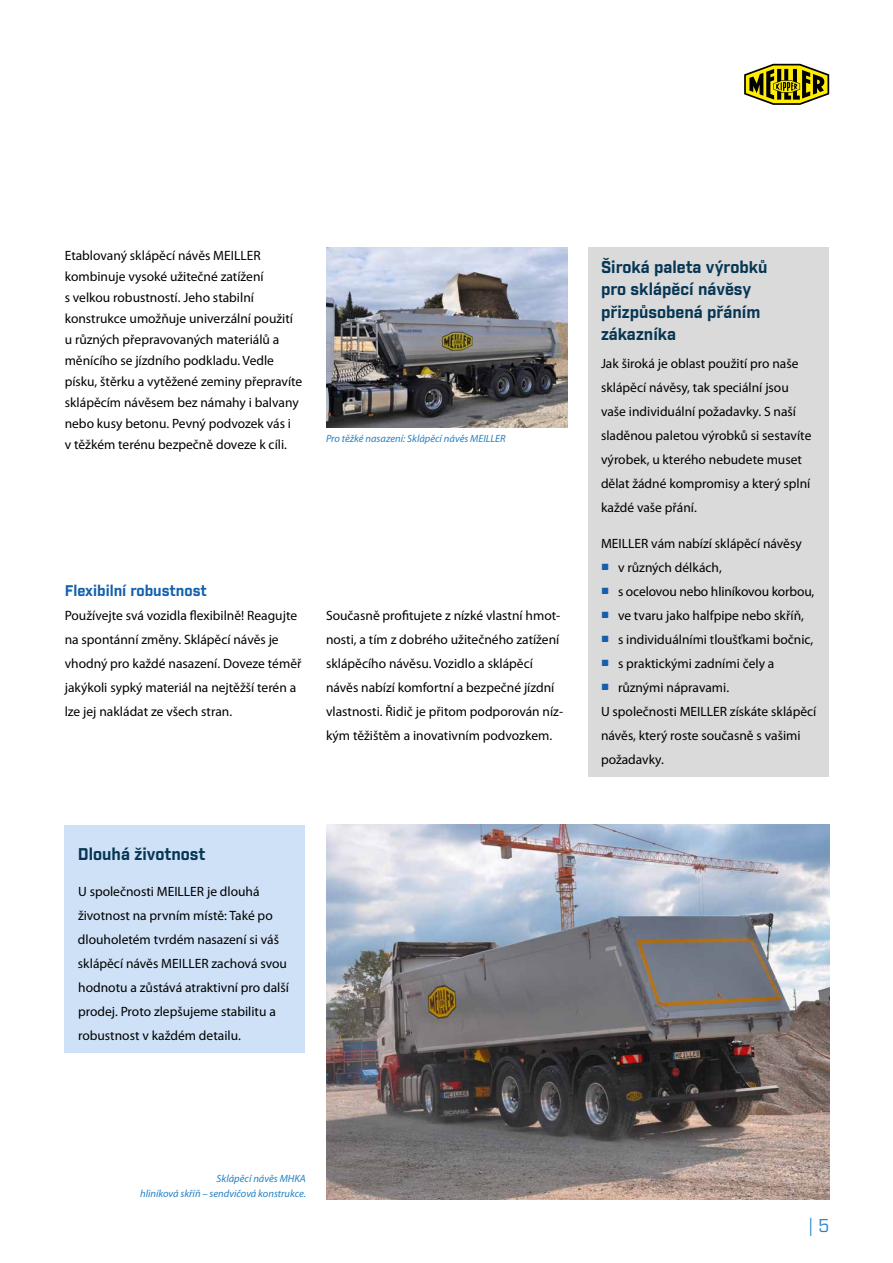
<style>
.page{position:relative;width:893px;height:1263px;background:#fff}
.page>*{position:absolute;margin:0;border:0;box-sizing:border-box;transform-origin:0 0}
.t1{font:18px "Industry";color:#2281c4}
.t2{font:700 16.5px/22.5px "Industry";color:#073655}
.t3{font:700 15px "Industry";color:#1560ab}
.t4{font:13.5px/24px "Myriad Pro";color:#000}
.t5{font:italic 10.5px/15px "Myriad Pro";color:#2281c4;text-align:right}
.s1{font-family:"Arial";color:#1560ab}
</style>
<div class="page">
<img style="left:326px;top:825px;width:503px;height:374px">
<img style="left:327px;top:247px;width:241px;height:180px">
<div style="left:65px;top:825px;width:240px;height:227px;background:#cee1f6"></div>
<div style="left:588px;top:247px;width:241px;height:529px;background:#dadada"></div>
<svg style="left:744px;top:64px;width:85px;height:41px"></svg>
<p class="t4" style="left:65px;top:244px;width:239px;line-height:21px">Etablovaný sklápěcí návěs MEILLER kombinuje vysoké užitečné zatížení<br>s velkou robustností. Jeho stabilní konstrukce umožňuje univerzální použití u různých přepravovaných materiálů a měnícího se jízdního podkladu. Vedle písku, štěrku a vytěžené zeminy přepravíte sklápěcím návěsem bez námahy i balvany nebo kusy betonu. Pevný podvozek vás i<br>v těžkém terénu bezpečně doveze k cíli.</p>
<p class="t5" style="left:326px;top:431px;width:181px">Pro těžké nasazení: Sklápěcí návěs MEILLER</p>
<p class="t3" style="left:65px;top:581px;width:144px">Flexibilní robustnost</p>
<p class="t4" style="left:65px;top:603px;width:238px">Používejte svá vozidla flexibilně! Reagujte na spontánní změny. Sklápěcí návěs je vhodný pro každé nasazení. Doveze téměř jakýkoli sypký materiál na nejtěžší terén a lze jej nakládat ze všech stran.</p>
<p class="t4" style="left:326px;top:603px;width:239px">Současně profitujete z nízké vlastní hmot&shy;nosti, a tím z dobrého užitečného zatížení sklápěcího návěsu. Vozidlo a sklápěcí návěs nabízí komfortní a bezpečné jízdní vlastnosti. Řidič je přitom podporován níz&shy;kým těžištěm a inovativním podvozkem.</p>
<p class="t2" style="left:78px;top:843px;width:129px">Dlouhá životnost</p>
<p class="t4" style="left:78px;top:879px;width:212px">U společnosti MEILLER je dlouhá životnost na prvním místě: Také po dlouholetém tvrdém nasazení si váš sklápěcí návěs MEILLER zachová svou hodnotu a zůstává atraktivní pro další prodej. Proto zlepšujeme stabilitu a robustnost v každém detailu.</p>
<p class="t2" style="left:601px;top:257px;width:168px">Široká paleta výrobků pro sklápěcí návěsy přizpůsobená přáním zákazníka</p>
<p class="t4" style="left:601px;top:351px;width:212px">Jak široká je oblast použití pro naše sklápěcí návěsy, tak speciální jsou vaše individuální požadavky. S naší sladěnou paletou výrobků si sestavíte výrobek, u kterého nebudete muset dělat žádné kompromisy a který splní každé vaše přání.</p>
<p class="t4" style="left:601px;top:531px;width:202px">MEILLER vám nabízí sklápěcí návěsy</p>
<p class="t4" style="left:601px;top:555px;width:122px"><span class="s1">■</span> v různých délkách,</p>
<p class="t4" style="left:601px;top:579px;width:215px"><span class="s1">■</span> s ocelovou nebo hliníkovou korbou,</p>
<p class="t4" style="left:601px;top:603px;width:204px"><span class="s1">■</span> ve tvaru jako halfpipe nebo skříň,</p>
<p class="t4" style="left:601px;top:627px;width:214px"><span class="s1">■</span> s individuálními tloušťkami bočnic,</p>
<p class="t4" style="left:601px;top:651px;width:175px"><span class="s1">■</span> s praktickými zadními čely a</p>
<p class="t4" style="left:601px;top:675px;width:217px"><span class="s1">■</span> různými nápravami.<br>U společnosti MEILLER získáte sklápěcí návěs, který roste současně s vašimi požadavky.</p>
<p class="t5" style="left:140px;top:1171px;width:167px">Sklápěcí návěs MHKA<br>hliníková skříň – sendvičová konstrukce.</p>
<h1 class="t1" style="left:808px;top:1214px;width:22px">| 5</h1>
</div>
